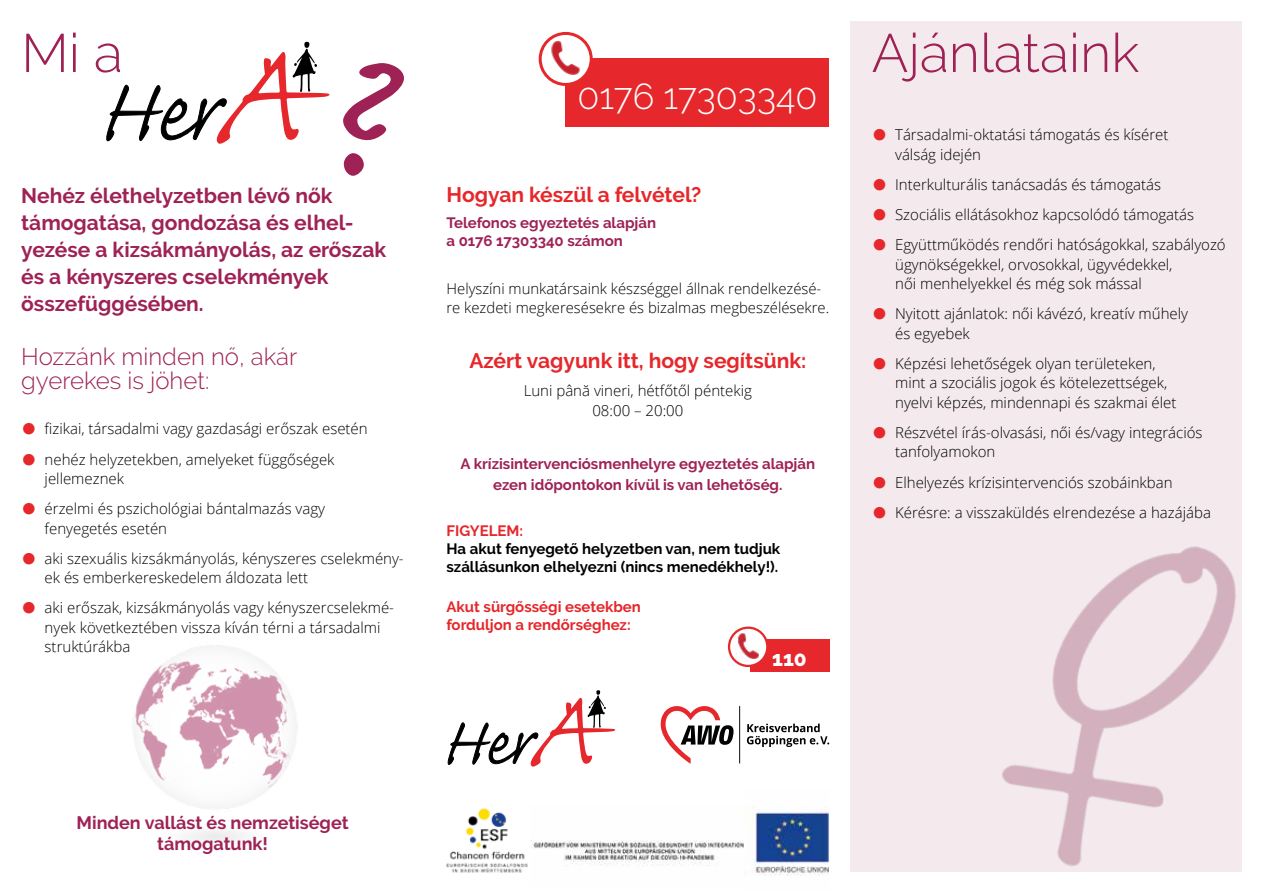
<style>
.page{position:relative;width:1263px;height:893px;background:#fff}
.page>*{position:absolute;margin:0;border:0;box-sizing:border-box;transform-origin:0 0}
.t1{font:300 54px "Raleway";color:#9e2255}
.t2{font:300 36px "Raleway";color:#fff}
.t3{font:300 24px/24px "Raleway";color:#9e2255}
.t4{font:700 21px/27px "Raleway";color:#9e2255}
.t5{font:700 21px "Raleway";color:#e6272b}
.t6{font:800 21px "Raleway";color:#fff}
.t7{font:700 18px/21px "Raleway";color:#9e2255;text-align:center}
.t8{font:300 15px/19.5px "Open Sans";color:#000}
.t9{font:700 15px/18px "Raleway";color:#9e2255}
.t10{font:700 15px/18px "Raleway";color:#000}
.t11{font:700 15px/18px "Raleway";color:#e6272b}
.t12{font:300 14.85px/19.5px "Open Sans";color:#000}
</style>
<div class="page">
<div style="left:850px;top:21px;width:392px;height:851px;background:#f4eaed"></div>
<img style="left:134px;top:645px;width:164px;height:197px">
<img style="left:1002px;top:546px;width:234px;height:320px">
<div style="left:566px;top:58px;width:263px;height:68px;background:#e6272b"></div>
<svg style="left:540px;top:33px;width:51px;height:51px"></svg>
<img style="left:547px;top:40px;width:37px;height:36px">
<div style="left:539px;top:32px;width:54px;height:54px;border:3px solid #e6272b;border-radius:50%"></div>
<div style="left:750px;top:640px;width:79px;height:32px;background:#e6272b"></div>
<svg style="left:729px;top:628px;width:38px;height:38px"></svg>
<img style="left:734px;top:632px;width:28px;height:27px">
<div style="left:728px;top:626px;width:40px;height:41px;border:2px solid #e6272b;border-radius:50%"></div>
<svg style="left:106px;top:41px;width:224px;height:103px"></svg>
<svg style="left:448px;top:690px;width:168px;height:77px"></svg>
<svg style="left:747px;top:724px;width:82px;height:23px"></svg>
<hr style="left:739px;top:706px;width:1px;height:57px;background:#1e1e1c">
<svg style="left:661px;top:706px;width:72px;height:58px"></svg>
<svg style="left:343px;top:63px;width:61px;height:113px"></svg>
<img style="left:531px;top:812px;width:214px;height:63px">
<img style="left:446px;top:808px;width:82px;height:65px">
<img style="left:745px;top:807px;width:84px;height:69px">
<h1 class="t1" style="left:21px;top:21px;width:103px">Mi a</h1>
<h3 class="t4" style="left:21px;top:182px;width:366px">Nehéz élethelyzetben lévő nők támogatása, gondozása és elhel&shy;yezése a kizsákmányolás, az erőszak és a kényszeres cselekmények összefüggésében.</h3>
<h3 class="t3" style="left:21px;top:344px;width:277px">Hozzánk minden nő, akár gyerekes is jöhet:</h3>
<p class="t8" style="left:45px;top:413px;width:325px;line-height:30.2px">fizikai, társadalmi vagy gazdasági erőszak esetén nehéz helyzetekben, amelyeket függőségek</p>
<p class="t8" style="left:45px;top:463px;width:282px;line-height:30.2px">jellemeznek<br>érzelmi és pszichológiai bántalmazás vagy</p>
<p class="t8" style="left:45px;top:513px;width:361px;line-height:30.2px">fenyegetés esetén<br>aki szexuális kizsákmányolás, kényszeres cselekmény-</p>
<p class="t8" style="left:45px;top:562px;width:351px;line-height:30.2px">ek és emberkereskedelem áldozata lett<br>aki erőszak, kizsákmányolás vagy kényszercselekmé-</p>
<p class="t8" style="left:45px;top:617px;width:337px">nyek következtében vissza kíván térni a társadalmi struktúrákba</p>
<h2 class="t2" style="left:577px;top:76px;width:241px">0176 17303340</h2>
<h3 class="t5" style="left:446px;top:182px;width:256px">Hogyan készül a felvétel?</h3>
<p class="t9" style="left:446px;top:214px;width:211px">Telefonos egyeztetés alapján a 0176 17303340 számon</p>
<p class="t12" style="left:446px;top:278px;width:384px">Helyszíni munkatársaink készséggel állnak rendelkezésé&shy;re kezdeti megkeresésekre és bizalmas megbeszélésekre.</p>
<h3 class="t5" style="left:469px;top:349px;width:338px">Azért vagyunk itt, hogy segítsünk:</h3>
<p class="t8" style="left:524px;top:381px;width:230px;text-align:center">Luni până vineri, hétfőtől péntekig<br>08:00 – 20:00</p>
<p class="t9" style="left:460px;top:453px;width:356px;line-height:21px;text-align:center">A krízisintervenciósmenhelyre egyeztetés alapján ezen időpontokon kívül is van lehetőség.</p>
<p class="t11" style="left:446px;top:522px;width:78px">FIGYELEM:</p>
<p class="t10" style="left:446px;top:540px;width:335px">Ha akut fenyegető helyzetben van, nem tudjuk szállásunkon elhelyezni (nincs menedékhely!).</p>
<p class="t11" style="left:446px;top:598px;width:196px">Akut sürgősségi esetekben forduljon a rendőrséghez:</p>
<h3 class="t6" style="left:772px;top:646px;width:36px">110</h3>
<h1 class="t1" style="left:872px;top:21px;width:269px">Ajánlataink</h1>
<p class="t8" style="left:895px;top:125px;width:275px">Társadalmi-oktatási támogatás és kíséret válság idején</p>
<p class="t8" style="left:895px;top:169px;width:332px;line-height:30.2px">Interkulturális tanácsadás és támogatás<br>Szociális ellátásokhoz kapcsolódó támogatás<br>Együttműködés rendőri hatóságokkal, szabályozó</p>
<p class="t8" style="left:895px;top:254px;width:279px">ügynökségekkel, orvosokkal, ügyvédekkel, női menhelyekkel és még sok mással</p>
<p class="t8" style="left:895px;top:304px;width:294px">Nyitott ajánlatok: női kávézó, kreatív műhely és egyebek</p>
<p class="t8" style="left:895px;top:353px;width:283px">Képzési lehetőségek olyan területeken, mint a szociális jogok és kötelezettségek, nyelvi képzés, mindennapi és szakmai élet</p>
<p class="t8" style="left:895px;top:422px;width:309px">Részvétel írás-olvasási, női és/vagy integrációs tanfolyamokon</p>
<p class="t8" style="left:895px;top:467px;width:317px;line-height:30.2px">Elhelyezés krízisintervenciós szobáinkban<br>Kérésre: a visszaküldés elrendezése a hazájába</p>
<p class="t7" style="left:77px;top:812px;width:274px">Minden vallást és nemzetiséget támogatunk!</p>
</div>
